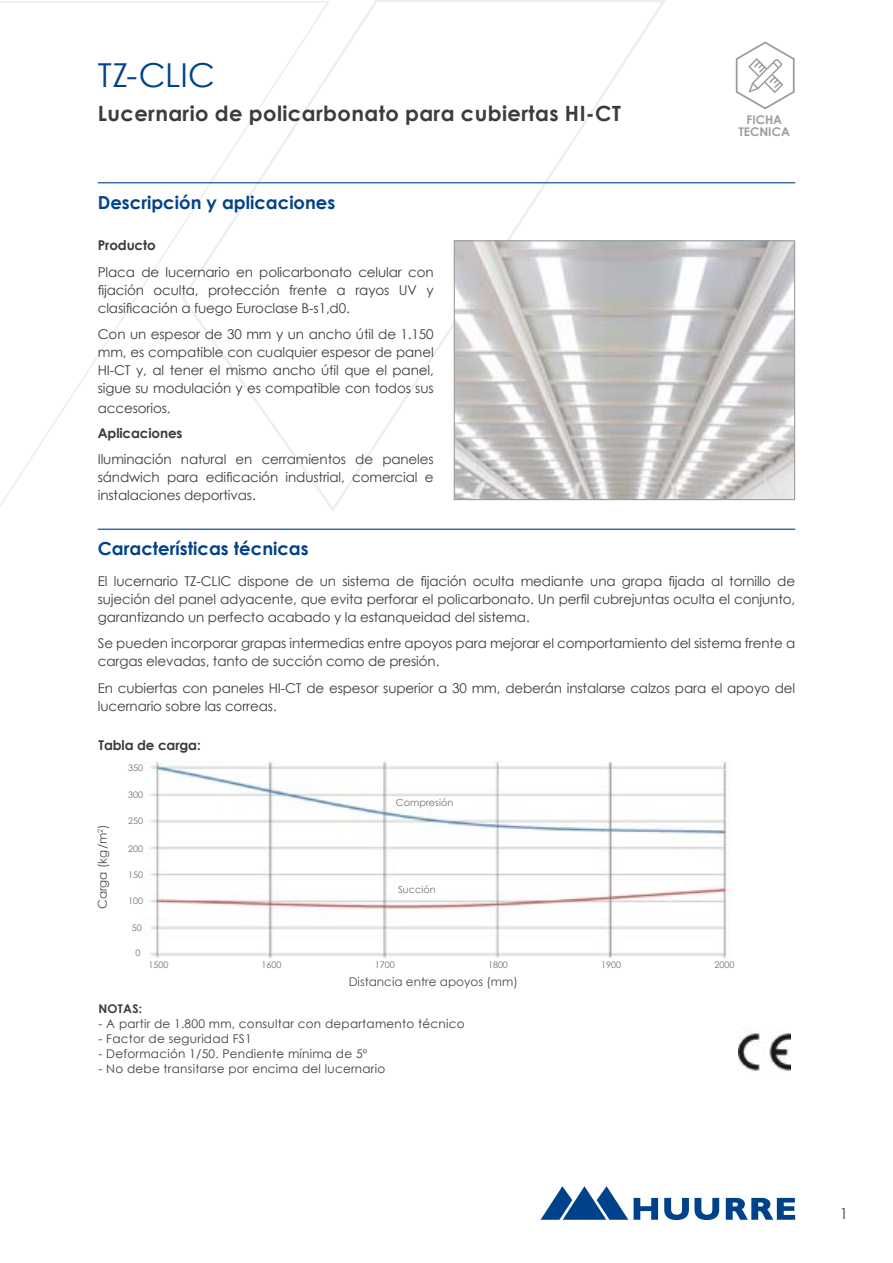
<style>
.page{position:relative;width:893px;height:1263px;background:#fff}
.page>*{position:absolute;margin:0;border:0;box-sizing:border-box;transform-origin:0 0}
.t1{font:33px "Century Gothic";letter-spacing:.005em;color:#004289}
.t2{font:700 21px "Century Gothic";letter-spacing:.02em;color:#3c3c3b}
.t3{font:700 18px "Century Gothic";color:#004289}
.t4{font:15px "Century Gothic";color:#3c3c3b}
.t5{font:13.5px/18px "Century Gothic";letter-spacing:-.01em;color:#3c3c3b;text-align:justify}
.t6{font:700 13.5px "Century Gothic";letter-spacing:-.01em;color:#3c3c3b}
.t7{font:12px "Century Gothic";letter-spacing:.02em;color:#3c3c3b}
.t8{font:12px "Century Gothic";color:#4a4a49}
.t9{font:700 12px/12px "Century Gothic";color:#9d9d9c;text-align:center}
.t10{font:700 12px "Century Gothic";letter-spacing:.02em;color:#3c3c3b}
.t11{font:9.75px "Century Gothic";color:#706f6f}
.t12{font:9px "Century Gothic";color:#706f6f}
</style>
<div class="page">
<svg style="left:0;top:1px;width:180px;height:506px"></svg>
<svg style="left:180px;top:0;width:488px;height:511px"></svg>
<hr style="left:98px;top:529px;width:697px;height:1px;background:#004289">
<hr style="left:98px;top:182px;width:697px;height:1px;background:#004289">
<img style="left:149px;top:760px;width:582px;height:199px">
<img style="left:739px;top:1031px;width:51px;height:40px">
<img style="left:456px;top:242px;width:337px;height:256px">
<div style="left:454px;top:240px;width:341px;height:260px;border:1px solid #9d9d9c"></div>
<svg style="left:735px;top:41px;width:60px;height:69px"></svg>
<svg style="left:634px;top:1198px;width:24px;height:22px"></svg>
<svg style="left:664px;top:1198px;width:55px;height:22px"></svg>
<svg style="left:541px;top:1186px;width:87px;height:34px"></svg>
<svg style="left:726px;top:1198px;width:69px;height:22px"></svg>
<h1 class="t1" style="left:98px;top:52px;width:119px">TZ-CLIC</h1>
<h2 class="t2" style="left:98px;top:97px;width:525px">Lucernario de policarbonato para cubiertas HI-CT</h2>
<h3 class="t3" style="left:98px;top:189px;width:239px">Descripción y aplicaciones</h3>
<p class="t6" style="left:98px;top:235px;width:59px">Producto</p>
<p class="t5" style="left:98px;top:263px;width:337px">Placa de lucernario en policarbonato celular con fijación oculta, protección frente a rayos UV y clasificación a fuego Euroclase B-s1,d0.</p>
<p class="t5" style="left:98px;top:325px;width:337px">Con un espesor de 30 mm y un ancho útil de 1.150 mm, es compatible con cualquier espesor de panel HI-CT y, al tener el mismo ancho útil que el panel, sigue su modulación y es compatible con todos sus</p>
<p class="t5" style="left:98px;top:399px;width:74px">accesorios.</p>
<p class="t6" style="left:98px;top:422px;width:86px">Aplicaciones</p>
<p class="t5" style="left:98px;top:450px;width:337px">Iluminación natural en cerramientos de paneles sándwich para edificación industrial, comercial e instalaciones deportivas.</p>
<h3 class="t3" style="left:98px;top:535px;width:212px">Características técnicas</h3>
<p class="t9" style="left:739px;top:113px;width:53px">FICHA<br>TECNICA</p>
<p class="t5" style="left:98px;top:572px;width:699px">El lucernario TZ-CLIC dispone de un sistema de fijación oculta mediante una grapa fijada al tornillo de sujeción del panel adyacente, que evita perforar el policarbonato. Un perfil cubrejuntas oculta el conjunto, garantizando un perfecto acabado y la estanqueidad del sistema.</p>
<p class="t5" style="left:98px;top:634px;width:699px">Se pueden incorporar grapas intermedias entre apoyos para mejorar el comportamiento del sistema frente a cargas elevadas, tanto de succión como de presión.</p>
<p class="t5" style="left:98px;top:679px;width:699px">En cubiertas con paneles HI-CT de espesor superior a 30 mm, deberán instalarse calzos para el apoyo del lucernario sobre las correas.</p>
<p class="t6" style="left:99px;top:735px;width:104px">Tabla de carga:</p>
<p class="t8" style="left:94px;top:909px;width:86px;rotate:-90deg">Carga (kg/m<sup>2</sup>)</p>
<p class="t12" style="left:128px;top:761px;width:16px">350</p>
<p class="t12" style="left:128px;top:789px;width:16px">300</p>
<p class="t12" style="left:128px;top:815px;width:16px">250</p>
<p class="t12" style="left:128px;top:842px;width:16px">200</p>
<p class="t12" style="left:128px;top:868px;width:16px">150</p>
<p class="t12" style="left:128px;top:894px;width:16px">100</p>
<p class="t12" style="left:132px;top:921px;width:11px">50</p>
<p class="t12" style="left:135px;top:947px;width:6px">0</p>
<p class="t11" style="left:396px;top:796px;width:59px">Compresión</p>
<p class="t11" style="left:398px;top:882px;width:39px">Succión</p>
<p class="t12" style="left:148px;top:958px;width:21px">1500</p>
<p class="t12" style="left:262px;top:958px;width:21px">1600</p>
<p class="t12" style="left:375px;top:958px;width:21px">1700</p>
<p class="t12" style="left:488px;top:958px;width:21px">1800</p>
<p class="t12" style="left:601px;top:958px;width:21px">1900</p>
<p class="t12" style="left:714px;top:958px;width:21px">2000</p>
<p class="t8" style="left:349px;top:973px;width:171px">Distancia entre apoyos (mm)</p>
<p class="t10" style="left:99px;top:999px;width:45px">NOTAS:</p>
<p class="t7" style="left:99px;top:1015px;width:367px">- A partir de 1.800 mm, consultar con departamento técnico</p>
<p class="t7" style="left:99px;top:1030px;width:155px">- Factor de seguridad FS1</p>
<p class="t7" style="left:99px;top:1045px;width:270px">- Deformación 1/50. Pendiente mínima de 5º</p>
<p class="t7" style="left:99px;top:1060px;width:288px">- No debe transitarse por encima del lucernario</p>
<p class="t4" style="left:840px;top:1203px;width:10px">1</p>
</div>
